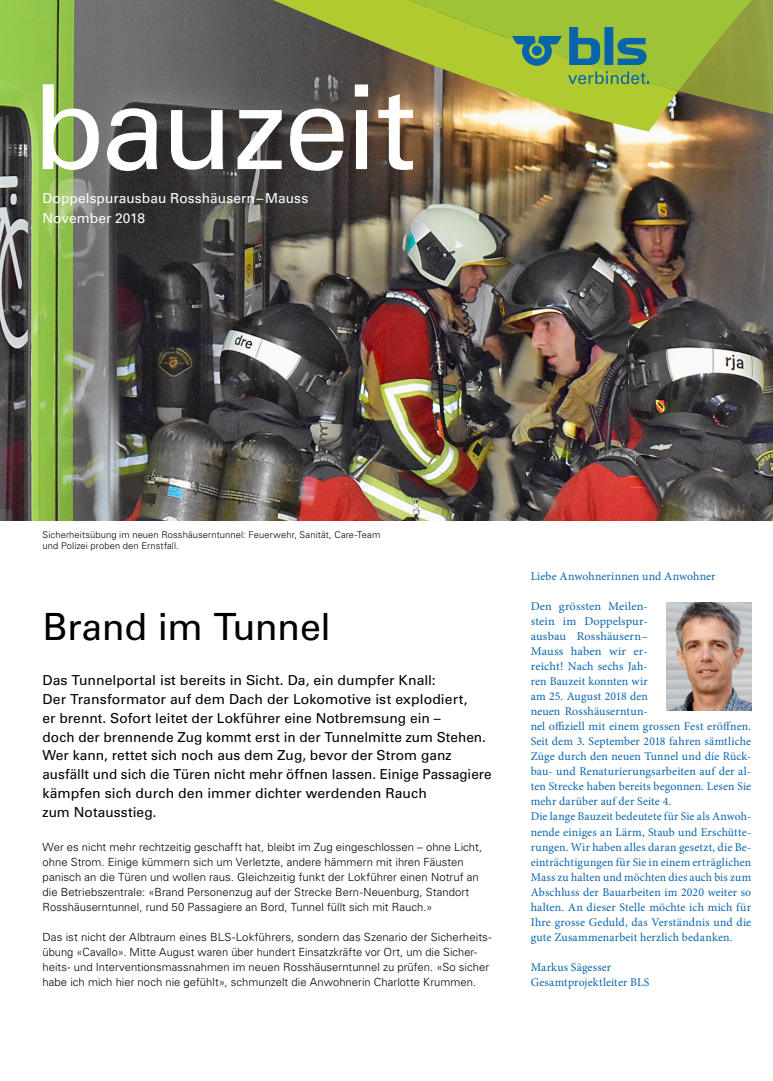
<style>
.page{position:relative;width:773px;height:1081px;background:#fff}
.page>*{position:absolute;margin:0;border:0;box-sizing:border-box;transform-origin:0 0}
.t1{font:117.5px "Univers LT Std";letter-spacing:-.025em;color:#fff}
.t2{font:37.5px "Univers LT Std";letter-spacing:-.015em;color:#000}
.t3{font:13.75px/18.8px "Univers LT Std";letter-spacing:.005em;color:#000}
.t4{font:13.75px/20px "Univers LT Std";letter-spacing:.005em;color:#fff}
.t5{font:11.88px/15px "Minion Pro";letter-spacing:.01em;color:#0964aa;scale:1.04 1}
.t6{font:11.88px/15px "Minion Pro";letter-spacing:.01em;color:#0964aa}
.t7{font:300 11.25px/15px "Univers LT Std";letter-spacing:.005em;color:#000}
.t8{font:300 9.38px/11.2px "Univers LT Std";letter-spacing:.01em;color:#000}
</style>
<div class="page">
<img style="left:0;top:0;width:772px;height:520px">
<img style="left:275px;top:116px;width:403px;height:16px">
<svg style="left:248px;top:0;width:524px;height:116px;background:#8a9a44"></svg>
<img style="left:666px;top:602px;width:85px;height:108px">
<h1 class="t1" style="left:32px;top:58px;width:385px">bauzeit</h1>
<p class="t4" style="left:43px;top:188px;width:267px">Doppelspurausbau Rosshäusern–Mauss<br>November 2018</p>
<p class="t8" style="left:43px;top:529px;width:339px">Sicherheitsübung im neuen Rosshäuserntunnel: Feuerwehr, Sanität, Care-Team und Polizei proben den Ernstfall.</p>
<h2 class="t2" style="left:43px;top:605px;width:290px">Brand im Tunnel</h2>
<p class="t3" style="left:43px;top:671px;width:450px">Das Tunnelportal ist bereits in Sicht. Da, ein dumpfer Knall:<br>Der Transformator auf dem Dach der Lokomotive ist explodiert,<br>er brennt. Sofort leitet der Lokführer eine Notbremsung ein –<br>doch der brennende Zug kommt erst in der Tunnelmitte zum Stehen.<br>Wer kann, rettet sich noch aus dem Zug, bevor der Strom ganz ausfällt und sich die Türen nicht mehr öffnen lassen. Einige Passagiere kämpfen sich durch den immer dichter werdenden Rauch<br>zum Notausstieg.</p>
<p class="t7" style="left:43px;top:839px;width:441px">Wer es nicht mehr rechtzeitig geschafft hat, bleibt im Zug eingeschlossen – ohne Licht, ohne Strom. Einige kümmern sich um Verletzte, andere hämmern mit ihren Fäusten panisch an die Türen und wollen raus. Gleichzeitig funkt der Lokführer einen Notruf an die Betriebszentrale: «Brand Personenzug auf der Strecke Bern-Neuenburg, Standort Rosshäuserntunnel, rund 50 Passagiere an Bord, Tunnel füllt sich mit Rauch.»</p>
<p class="t7" style="left:43px;top:929px;width:450px">Das ist nicht der Albtraum eines BLS-Lokführers, sondern das Szenario der Sicherheits&shy;übung «Cavallo». Mitte August waren über hundert Einsatzkräfte vor Ort, um die Sicher&shy;heits- und Interventionsmassnahmen im neuen Rosshäuserntunnel zu prüfen. «So sicher habe ich mich hier noch nie gefühlt», schmunzelt die Anwohnerin Charlotte Krummen.</p>
<p class="t6" style="left:530px;top:569px;width:186px">Liebe Anwohnerinnen und Anwohner</p>
<p class="t5" style="left:530px;top:599px;width:213px">Den grössten Meilen-<br>stein im Doppelspur-<br>ausbau Rosshäusern–<br>Mauss haben wir er-<br>reicht! Nach sechs Jah-<br>ren Bauzeit konnten wir<br>am 25. August 2018 den<br>neuen Rosshäuserntun-<br>nel offiziell mit einem grossen Fest eröffnen.<br>Seit dem 3. September 2018 fahren sämtliche Züge durch den neuen Tunnel und die Rück&shy;bau- und Renaturierungsarbeiten auf der al&shy;ten Strecke haben bereits begonnen. Lesen Sie mehr darüber auf der Seite 4.<br>Die lange Bauzeit bedeutete für Sie als Anwoh&shy;nende einiges an Lärm, Staub und Erschütte&shy;rungen. Wir haben alles daran gesetzt, die Be&shy;einträchtigungen für Sie in einem erträglichen Mass zu halten und möchten dies auch bis zum Abschluss der Bauarbeiten im 2020 weiter so halten. An dieser Stelle möchte ich mich für Ihre grosse Geduld, das Verständnis und die gute Zusammenarbeit herzlich bedanken.</p>
<p class="t6" style="left:530px;top:959px;width:120px">Markus Sägesser<br>Gesamtprojektleiter BLS</p>
</div>
